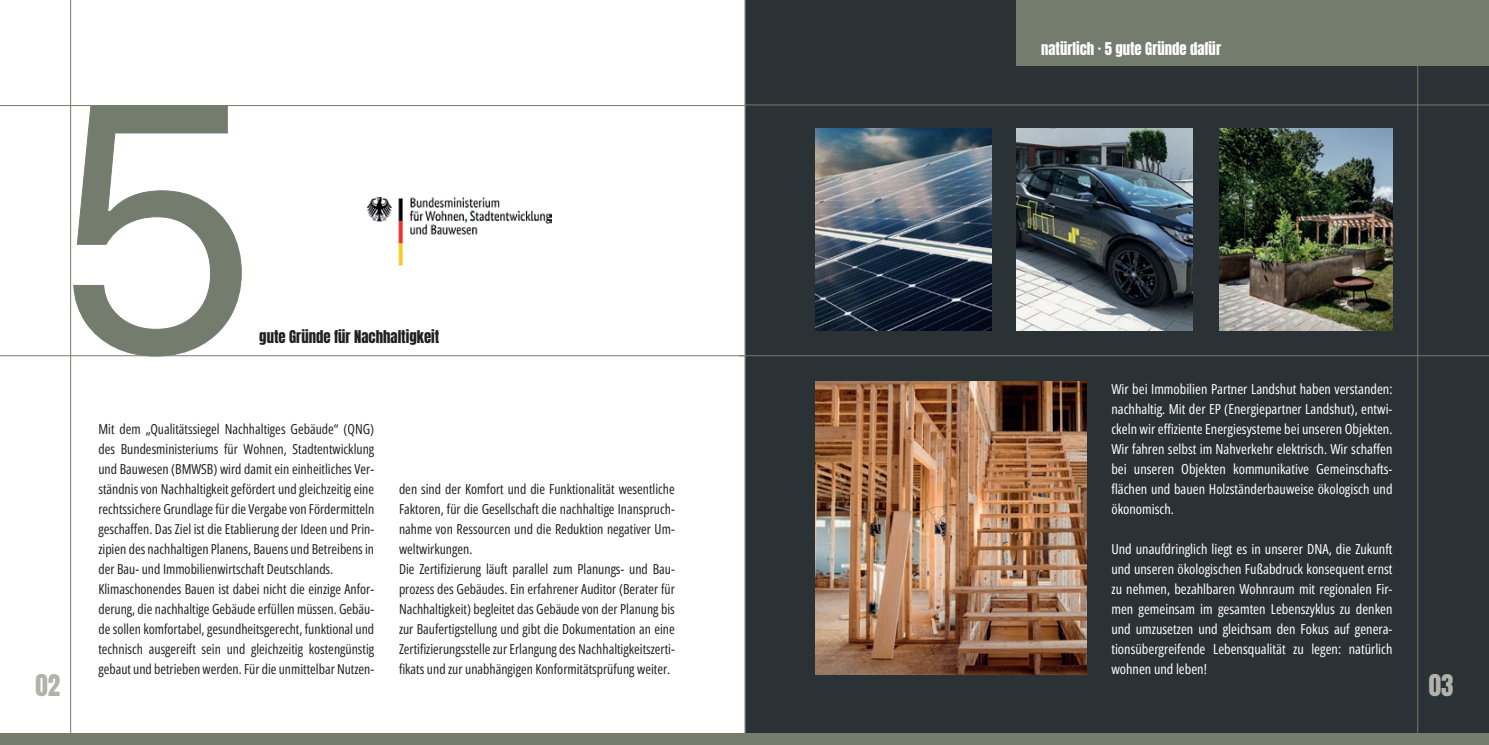
<style>
.page{position:relative;width:1489px;height:745px;background:#fff}
.page>*{position:absolute;margin:0;border:0;box-sizing:border-box;transform-origin:0 0}
.t1{font:25px "Anton";color:#b1b3aa}
.t2{font:14.75px "Anton";color:#231f20}
.t3{font:14.75px "Anton";color:#fff}
.t4{font:13.75px/20px "Open Sans Condensed";color:#231f20}
.t5{font:13.75px/20px "Open Sans Condensed";color:#fff;text-align:justify;scale:1.04 1}
</style>
<div class="page">
<div style="left:744px;top:0;width:744px;height:733px;background:#2b3235"></div>
<div style="left:0;top:733px;width:746px;height:11px;background:#747c6e"></div>
<hr style="left:0;top:105px;width:744px;height:1px;background:#747c6e">
<hr style="left:0;top:355px;width:744px;height:1px;background:#747c6e">
<hr style="left:739px;top:355px;width:749px;height:1px;background:#747c6e">
<hr style="left:70px;top:0;width:1px;height:744px;background:#747c6e">
<hr style="left:1417px;top:0;width:1px;height:744px;background:#747c6e">
<svg style="left:73px;top:106px;width:169px;height:250px"></svg>
<div style="left:744px;top:733px;width:744px;height:11px;background:#747c6e"></div>
<hr style="left:744px;top:105px;width:744px;height:1px;background:#747c6e">
<img style="left:815px;top:129px;width:176px;height:201px">
<img style="left:1016px;top:128px;width:176px;height:202px">
<img style="left:1219px;top:129px;width:173px;height:201px">
<img style="left:815px;top:381px;width:271px;height:292px">
<img style="left:366px;top:197px;width:186px;height:68px">
<div style="left:1016px;top:0;width:472px;height:66px;background:#747c6e"></div>
<h1 class="t1" style="left:35px;top:671px;width:26px">02</h1>
<p class="t2" style="left:259px;top:329px;width:181px">gute Gründe für Nachhaltigkeit</p>
<p class="t4" style="left:98px;top:418px;width:277px">Mit dem „Qualitätssiegel Nachhaltiges Gebäude“ (QNG) des Bundesministeriums für Wohnen, Stadtentwicklung und Bauwesen (BMWSB) wird damit ein einheitliches Ver&shy;ständnis von Nachhaltigkeit gefördert und gleichzeitig eine rechtssichere Grundlage für die Vergabe von Fördermitteln geschaffen. Das Ziel ist die Etablierung der Ideen und Prin&shy;zipien des nachhaltigen Planens, Bauens und Betreibens in der Bau- und Immobilienwirtschaft Deutschlands.<br>Klimaschonendes Bauen ist dabei nicht die einzige Anfor&shy;derung, die nachhaltige Gebäude erfüllen müssen. Gebäu&shy;de sollen komfortabel, gesundheitsgerecht, funktional und technisch ausgereift sein und gleichzeitig kostengünstig gebaut und betrieben werden. Für die unmittelbar Nutzen-</p>
<p class="t4" style="left:399px;top:478px;width:277px">den sind der Komfort und die Funktionalität wesentliche Faktoren, für die Gesellschaft die nachhaltige Inanspruch&shy;nahme von Ressourcen und die Reduktion negativer Um&shy;weltwirkungen.<br>Die Zertifizierung läuft parallel zum Planungs- und Bau&shy;prozess des Gebäudes. Ein erfahrener Auditor (Berater für Nachhaltigkeit) begleitet das Gebäude von der Planung bis zur Baufertigstellung und gibt die Dokumentation an eine Zertifizierungsstelle zur Erlangung des Nachhaltigkeitszerti&shy;fikats und zur unabhängigen Konformitätsprüfung weiter.</p>
<p class="t3" style="left:1041px;top:41px;width:181px">natürlich · 5 gute Gründe dafür</p>
<p class="t5" style="left:1111px;top:378px;width:272px">Wir bei Immobilien Partner Landshut haben verstanden: nachhaltig. Mit der EP (Energiepartner Landshut), entwi&shy;ckeln wir effiziente Energiesysteme bei unseren Objekten.<br>Wir fahren selbst im Nahverkehr elektrisch. Wir schaffen bei unseren Objekten kommunikative Gemeinschafts&shy;flächen und bauen Holzständerbauweise ökologisch und ökonomisch.</p>
<p class="t5" style="left:1111px;top:538px;width:272px">Und unaufdringlich liegt es in unserer DNA, die Zukunft und unseren ökologischen Fußabdruck konsequent ernst zu nehmen, bezahlbaren Wohnraum mit regionalen Fir&shy;men gemeinsam im gesamten Lebenszyklus zu denken und umzusetzen und gleichsam den Fokus auf genera&shy;tionsübergreifende Lebensqualität zu legen: natürlich wohnen und leben!</p>
<h1 class="t1" style="left:1428px;top:671px;width:26px">03</h1>
</div>
